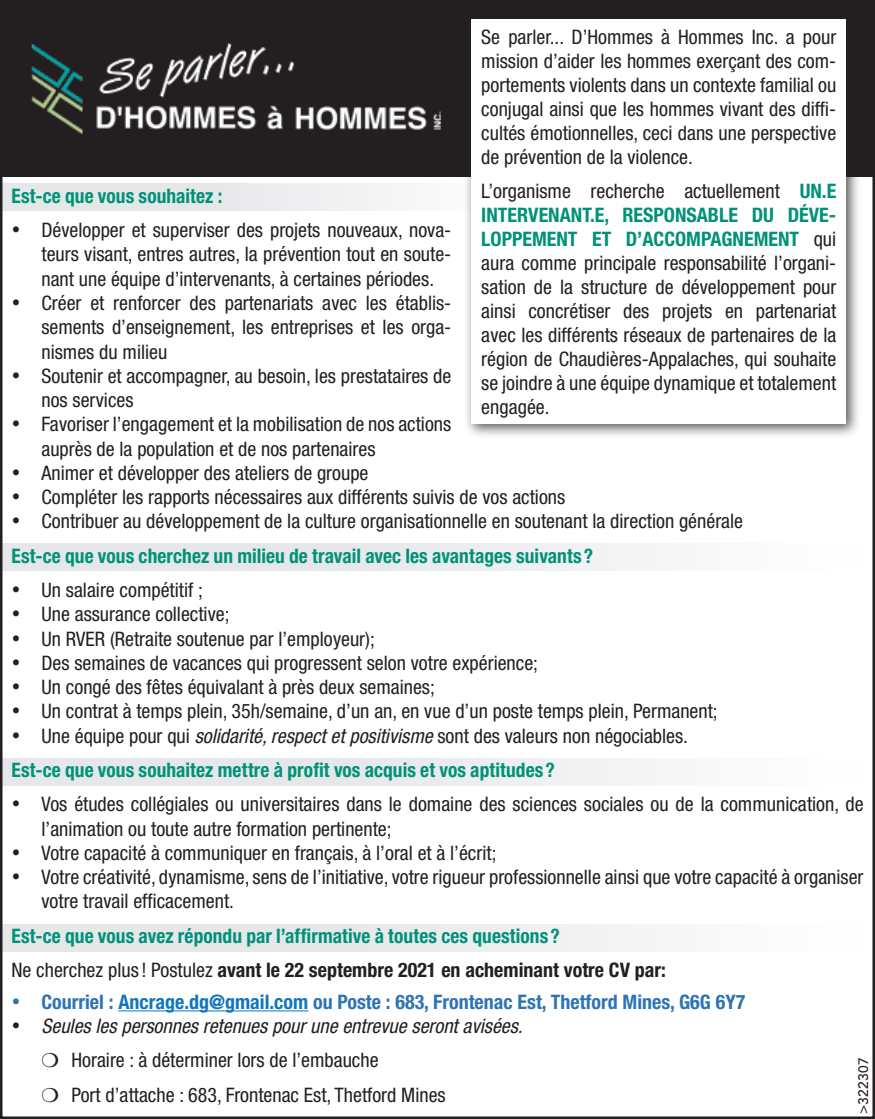
<style>
.page{position:relative;width:875px;height:1119px;background:#fff}
.page>*{position:absolute;margin:0;border:0;box-sizing:border-box;transform-origin:0 0}
.t1{font:condensed 20px/24px "Helvetica Neue LT Std";color:#231f20}
.t2{font:700 condensed 20px/34.2px "Helvetica Neue LT Std";letter-spacing:.005em;color:#009279}
.t3{font:700 condensed 20px "Helvetica Neue LT Std";color:#2e74b5}
.t4{font:500 13.75px "Avenir LT Std";letter-spacing:.02em;color:#231f20}
.s1{font-weight:700;color:#009279}
.s2{color:#231f20}
.s3{font-weight:400;color:#231f20}
.s4{font-weight:400;font-style:italic;color:#231f20}
.s5{color:#1076bd}
.s6{font-style:italic}
</style>
<div class="page">
<div style="left:0;top:0;width:875px;height:177px;background:#231f20"></div>
<svg style="left:3px;top:183px;width:384px;height:28px;fill:#e6e7e9"></svg>
<div style="left:0;top:543px;width:863px;height:28px;background:linear-gradient(to right,#dfe0e3,#fcfcfc)"></div>
<div style="left:0;top:924px;width:863px;height:27px;background:linear-gradient(to right,#dfe0e3,#fcfcfc)"></div>
<div style="left:0;top:757px;width:863px;height:28px;background:linear-gradient(to right,#dfe0e3,#fcfcfc)"></div>
<hr style="left:118px;top:1010px;width:190px;height:1px;background:#1076bd">
<div style="left:463px;top:11px;width:398px;height:428px;background:#231f20;opacity:.75"></div>
<div style="left:471px;top:19px;width:375px;height:405px;background:#fff"></div>
<img style="left:31px;top:43px;width:410px;height:91px">
<p class="t1" style="left:481px;top:24px;width:357px;text-align:justify">Se parler... D’Hommes à Hommes Inc. a pour mission d’aider les hommes exerçant des com&shy;portements violents dans un contexte familial ou conjugal ainsi que les hommes vivant des diffi&shy;cultés émotionnelles, ceci dans une perspective de prévention de la violence.</p>
<p class="t1" style="left:481px;top:178px;width:357px;text-align:justify">L’organisme recherche actuellement <span class="s1">UN.E INTERVENANT.E, RESPONSABLE DU DÉVE-LOPPEMENT ET D’ACCOMPAGNEMENT</span> qui aura comme principale responsabilité l’organi&shy;sation de la structure de développement pour ainsi concrétiser des projets en partenariat avec les différents réseaux de partenaires de la région de Chaudières-Appalaches, qui souhaite se joindre à une équipe dynamique et totalement engagée.</p>
<p class="t2" style="left:11px;top:178px;width:212px">Est-ce que vous souhaitez :</p>
<p class="t1" style="left:42px;top:218px;width:411px;text-align:justify;text-indent:-30px">• Développer et superviser des projets nouveaux, nova&shy;teurs visant, entres autres, la prévention tout en soute&shy;nant une équipe d’intervenants, à certaines périodes.</p>
<p class="t1" style="left:42px;top:291px;width:411px;text-align:justify;text-indent:-30px">• Créer et renforcer des partenariats avec les établis&shy;sements d’enseignement, les entreprises et les orga&shy;nismes du milieu</p>
<p class="t1" style="left:42px;top:363px;width:411px;text-indent:-30px">• Soutenir et accompagner, au besoin, les prestataires de nos services</p>
<p class="t1" style="left:42px;top:412px;width:411px;text-indent:-30px">• Favoriser l’engagement et la mobilisation de nos actions auprès de la population et de nos partenaires</p>
<p class="t1" style="left:11px;top:461px;width:358px">• Animer et développer des ateliers de groupe</p>
<p class="t1" style="left:11px;top:485px;width:555px">• Compléter les rapports nécessaires aux différents suivis de vos actions</p>
<p class="t1" style="left:11px;top:504px;width:733px;line-height:34.5px">• Contribuer au développement de la culture organisationnelle en soutenant la direction générale<br><span class="s1">Est-ce que vous cherchez un milieu de travail avec les avantages suivants?</span></p>
<p class="t1" style="left:11px;top:578px;width:193px">• Un salaire compétitif ;</p>
<p class="t1" style="left:11px;top:602px;width:220px">• Une assurance collective;</p>
<p class="t1" style="left:11px;top:626px;width:365px">• Un RVER (Retraite soutenue par l’employeur);</p>
<p class="t1" style="left:11px;top:650px;width:528px">• Des semaines de vacances qui progressent selon votre expérience;</p>
<p class="t1" style="left:11px;top:675px;width:425px">• Un congé des fêtes équivalant à près deux semaines;</p>
<p class="t1" style="left:11px;top:699px;width:708px">• Un contrat à temps plein, 35h/semaine, d’un an, en vue d’un poste temps plein, Permanent;</p>
<p class="t2" style="left:11px;top:718px;width:678px"><span class="s2">•</span> <span class="s3">Une équipe pour qui</span> <span class="s4">solidarité, respect et positivisme</span> <span class="s3">sont des valeurs non négociables.<br></span>Est-ce que vous souhaitez mettre à profit vos acquis et vos aptitudes?</p>
<p class="t1" style="left:42px;top:792px;width:824px;text-indent:-30px">• Vos études collégiales ou universitaires dans le domaine des sciences sociales ou de la communication, de l’animation ou toute autre formation pertinente;</p>
<p class="t1" style="left:11px;top:840px;width:486px">• Votre capacité à communiquer en français, à l’oral et à l’écrit;</p>
<p class="t1" style="left:42px;top:865px;width:823px;text-indent:-30px">• Votre créativité, dynamisme, sens de l’initiative, votre rigueur professionnelle ainsi que votre capacité à organiser votre travail efficacement.</p>
<p class="t2" style="left:11px;top:918px;width:656px">Est-ce que vous avez répondu par l’affirmative à toutes ces questions?<br><span class="s3">Ne cherchez plus ! Postulez</span> <span class="s2">avant le 22 septembre 2021 en acheminant votre CV par:</span></p>
<p class="t3" style="left:11px;top:989px;width:735px">• Courriel : <span class="s5">Ancrage.dg@gmail.com</span> ou Poste : 683, Frontenac Est, Thetford Mines, G6G 6Y7</p>
<p class="t1" style="left:42px;top:1008px;width:483px;line-height:34.2px;text-indent:-30px">• <span class="s6">Seules les personnes retenues pour une entrevue seront avisées. </span>❍ Horaire : à déterminer lors de l’embauche<br>❍ Port d’attache : 683, Frontenac Est, Thetford Mines</p>
<p class="t4" style="left:856px;top:1114px;width:58px;rotate:-90deg">&gt;322307</p>
</div>
